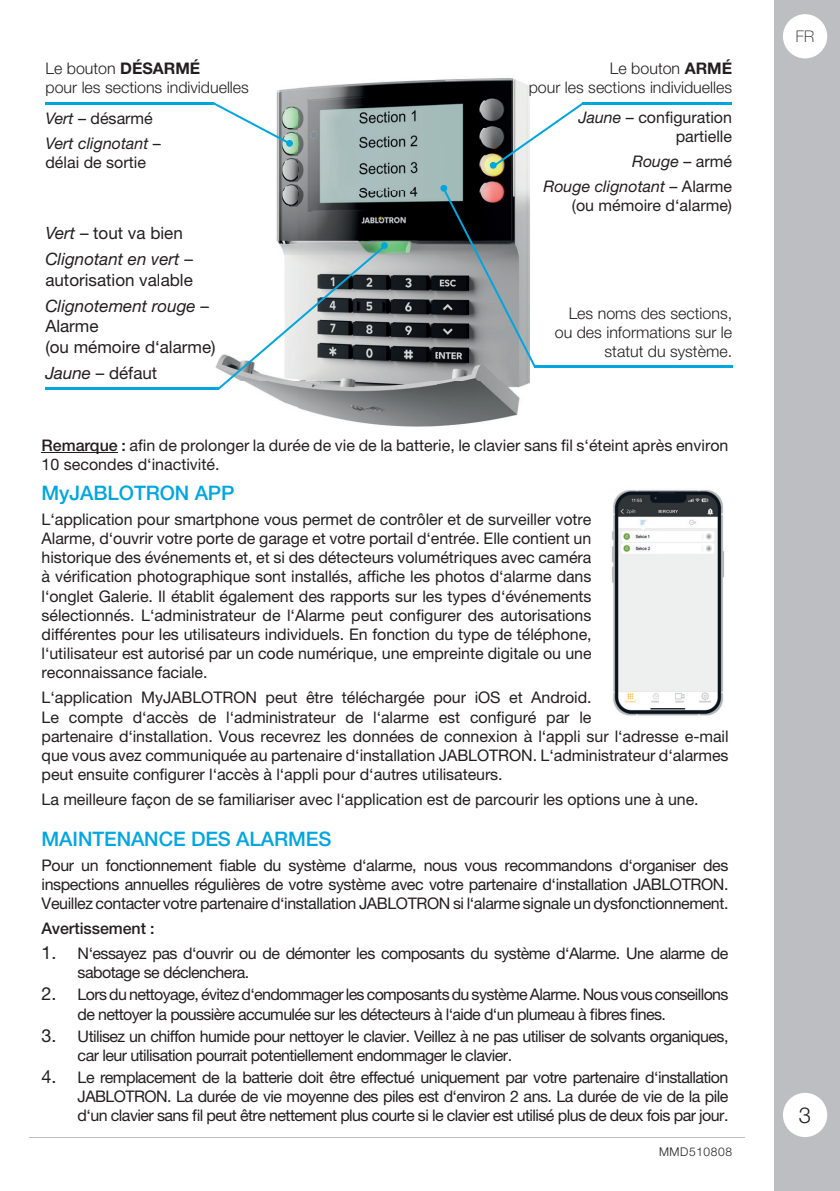
<style>
.page{position:relative;width:840px;height:1191px;background:#fff}
.page>*{position:absolute;margin:0;border:0;box-sizing:border-box;transform-origin:0 0}
.t1{font:300 22px "Helvetica Neue LT Pro";color:#231f20}
.t2{font:500 20px "Helvetica Neue LT Pro";letter-spacing:-.005em;color:#00a6e0}
.t3{font:17px/26px "Helvetica Neue LT Pro";color:#231f20}
.t4{font:italic 17px/26px "Helvetica Neue LT Pro";color:#231f20}
.t5{font:16px/19.2px "Helvetica Neue LT Pro";letter-spacing:-.005em;color:#231f20;text-align:justify}
.t6{font:16px/19.2px "Helvetica Neue LT Pro";letter-spacing:-.035em;color:#231f20}
.t7{font:16px/19.2px "Helvetica Neue LT Pro";letter-spacing:-.04em;color:#231f20}
.t8{font:300 16px/19.2px "Helvetica Neue LT Pro";color:#231f20;text-align:right}
.t9{font:italic 16px/24.8px "Helvetica Neue LT Pro";color:#231f20}
.t10{font:500 16px "Helvetica Neue LT Pro";letter-spacing:-.005em;color:#231f20}
.t11{font:100 16px "Helvetica Neue LT Pro";color:#231f20}
.t12{font:300 12px "Helvetica Neue LT Pro";letter-spacing:.05em;color:#231f20}
.s1{font-weight:700}
.s2{font-style:normal}
.s3{font-style:italic}
.s4{font-weight:500}
.s5{font-size:18px}
</style>
<div class="page">
<div style="left:774px;top:0;width:65px;height:1191px;background:#bdbec1"></div>
<svg style="left:783px;top:14px;width:43px;height:44px"></svg>
<div style="left:782px;top:1092px;width:44px;height:45px;background:#fff;border-radius:50%"></div>
<hr style="left:582px;top:102px;width:149px;height:2px;background:#00a6e0">
<hr style="left:45px;top:102px;width:169px;height:2px;background:#00a6e0">
<hr style="left:533px;top:365px;width:198px;height:2px;background:#00a6e0">
<img style="left:160px;top:78px;width:485px;height:349px">
<img style="left:160px;top:227px;width:23px;height:12px">
<img style="left:160px;top:253px;width:20px;height:16px">
<svg style="left:179px;top:260px;width:14px;height:5px"></svg>
<img style="left:160px;top:274px;width:32px;height:12px">
<img style="left:160px;top:299px;width:35px;height:16px">
<img style="left:195px;top:306px;width:14px;height:6px">
<img style="left:160px;top:340px;width:55px;height:16px">
<img style="left:583px;top:112px;width:37px;height:11px">
<img style="left:621px;top:112px;width:24px;height:14px">
<img style="left:632px;top:156px;width:13px;height:15px">
<img style="left:543px;top:181px;width:102px;height:14px">
<img style="left:572px;top:200px;width:73px;height:14px">
<img style="left:529px;top:82px;width:116px;height:14px">
<img style="left:583px;top:102px;width:62px;height:2px">
<img style="left:160px;top:102px;width:52px;height:2px">
<img style="left:535px;top:365px;width:110px;height:2px">
<svg style="left:310px;top:131px;width:7px;height:7px"></svg>
<svg style="left:489px;top:102px;width:94px;height:67px"></svg>
<svg style="left:440px;top:185px;width:95px;height:182px;background:#727679"></svg>
<svg style="left:212px;top:102px;width:81px;height:45px"></svg>
<svg style="left:218px;top:242px;width:169px;height:147px"></svg>
<hr style="left:45px;top:387px;width:174px;height:2px;background:#00a6e0">
<hr style="left:42px;top:452px;width:76px;height:1px;background:#231f20">
<img style="left:611px;top:490px;width:113px;height:226px">
<p class="t8" style="left:45px;top:60px;width:205px;text-align:left">Le bouton <span class="s1">DÉSARMÉ<br></span>pour les sections individuelles</p>
<p class="t9" style="left:45px;top:108px;width:117px">Vert <span class="s2">– désarmé<br></span>Vert clignotant <span class="s2">–</span></p>
<p class="t5" style="left:45px;top:155px;width:102px">délai de sortie</p>
<p class="t4" style="left:45px;top:222px;width:149px">Vert <span class="s2">– tout va bien<br></span>Clignotant en vert <span class="s2">–</span></p>
<p class="t3" style="left:45px;top:269px;width:165px">autorisation valable<br><span class="s3">Clignotement rouge</span> –</p>
<p class="t3" style="left:45px;top:318px;width:172px;line-height:20.4px">Alarme<br>(ou mémoire d‘alarme)</p>
<p class="t3" style="left:45px;top:362px;width:113px"><span class="s3">Jaune</span> – défaut</p>
<p class="t8" style="left:528px;top:60px;width:205px">Le bouton <span class="s1">ARMÉ<br></span>pour les sections individuelles</p>
<p class="t5" style="left:578px;top:110px;width:155px;text-align:right"><span class="s3">Jaune</span> – configuration partielle</p>
<p class="t9" style="left:543px;top:151px;width:190px;text-align:right">Rouge <span class="s2">– armé<br></span>Rouge clignotant <span class="s2">– Alarme</span></p>
<p class="t5" style="left:571px;top:198px;width:162px">(ou mémoire d‘alarme)</p>
<p class="t8" style="left:554px;top:305px;width:179px">Les noms des sections, ou des informations sur le statut du système.</p>
<p class="t5" style="left:42px;top:438px;width:688px"><span class="s4">Remarque :</span> afin de prolonger la durée de vie de la batterie, le clavier sans fil s‘éteint après environ<br>10 secondes d‘inactivité.</p>
<p class="t2" style="left:42px;top:485px;width:194px">MyJABLOTRON APP</p>
<p class="t5" style="left:42px;top:511px;width:551px">L‘application pour smartphone vous permet de contrôler et de surveiller votre Alarme, d‘ouvrir votre porte de garage et votre portail d‘entrée. Elle contient un historique des événements et, et si des détecteurs volumétriques avec caméra à vérification photographique sont installés, affiche les photos d‘alarme dans l‘onglet Galerie. Il établit également des rapports sur les types d‘événements sélectionnés. L‘administrateur de l‘Alarme peut configurer des autorisations différentes pour les utilisateurs individuels. En fonction du type de téléphone, l‘utilisateur est autorisé par un code numérique, une empreinte digitale ou une reconnaissance faciale.</p>
<p class="t5" style="left:42px;top:690px;width:688px;text-align:left">L‘application MyJABLOTRON peut être téléchargée pour iOS et Android.<br>Le compte d‘accès de l‘administrateur de l‘alarme est configuré par le<br>partenaire d‘installation. Vous recevrez les données de connexion à l‘appli sur l‘adresse e-mail que vous avez communiquée au partenaire d‘installation JABLOTRON. L‘administrateur d‘alarmes peut ensuite configurer l‘accès à l‘appli pour d‘autres utilisateurs.</p>
<p class="t5" style="left:42px;top:791px;width:658px">La meilleure façon de se familiariser avec l‘application est de parcourir les options une à une.</p>
<p class="t2" style="left:42px;top:831px;width:291px">MAINTENANCE DES ALARMES</p>
<p class="t5" style="left:42px;top:857px;width:688px">Pour un fonctionnement fiable du système d‘alarme, nous vous recommandons d‘organiser des inspections annuelles régulières de votre système avec votre partenaire d‘installation JABLOTRON.<br>Veuillez contacter votre partenaire d‘installation JABLOTRON si l‘alarme signale un dysfonctionnement.</p>
<p class="t10" style="left:42px;top:922px;width:115px">Avertissement :</p>
<p class="t6" style="left:78px;top:945px;width:652px;text-indent:-36px"><span class="s5">1.</span> N‘essayez pas d‘ouvrir ou de démonter les composants du système d‘Alarme. Une alarme de sabotage se déclenchera.</p>
<p class="t7" style="left:78px;top:987px;width:652px;text-indent:-36px"><span class="s5">2.</span> Lors du nettoyage, évitez d‘endommager les composants du système Alarme. Nous vous conseillons de nettoyer la poussière accumulée sur les détecteurs à l‘aide d‘un plumeau à fibres fines.</p>
<p class="t6" style="left:78px;top:1028px;width:652px;text-indent:-36px"><span class="s5">3.</span> Utilisez un chiffon humide pour nettoyer le clavier. Veillez à ne pas utiliser de solvants organiques, car leur utilisation pourrait potentiellement endommager le clavier.</p>
<p class="t5" style="left:78px;top:1069px;width:652px;text-indent:-36px"><span class="s5">4.</span> Le remplacement de la batterie doit être effectué uniquement par votre partenaire d‘installation JABLOTRON. La durée de vie moyenne des piles est d‘environ 2 ans. La durée de vie de la pile d‘un clavier sans fil peut être nettement plus courte si le clavier est utilisé plus de deux fois par jour.</p>
<p class="t12" style="left:658px;top:1147px;width:75px">MMD510808</p>
<p class="t11" style="left:795px;top:31px;width:20px">FR</p>
<h1 class="t1" style="left:798px;top:1107px;width:14px">3</h1>
</div>
